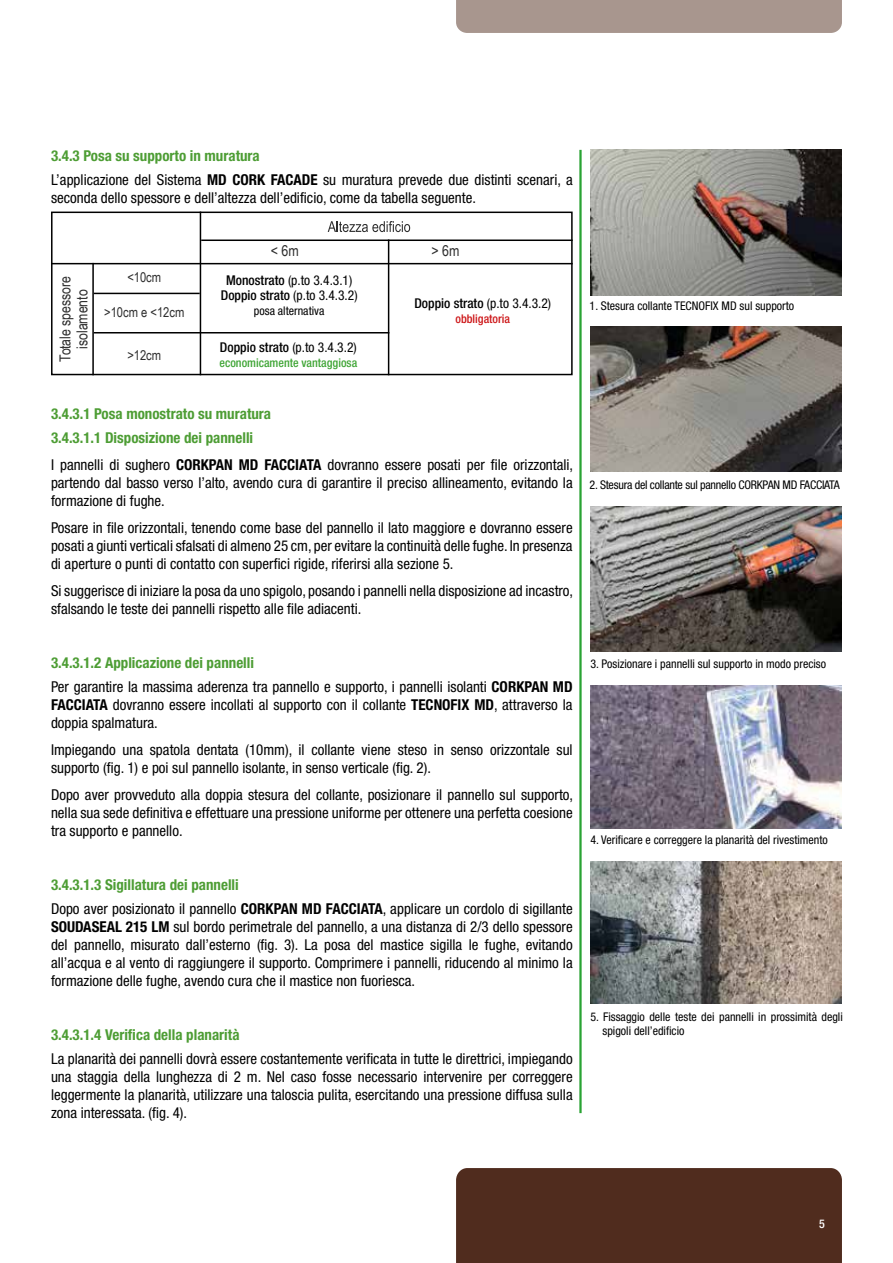
<style>
.page{position:relative;width:893px;height:1263px;background:#fff}
.page>*{position:absolute;margin:0;border:0;box-sizing:border-box;transform-origin:0 0}
.t1{font:15.15px "Arial Narrow";color:#2e2e2e}
.t2{font:condensed 15px/18px "Helvetica Neue LT Std";color:#000}
.t3{font:700 condensed 15px/24px "Helvetica Neue LT Std";color:#4d9d34}
.t4{font:15px "Arial Narrow";color:#2e2e2e}
.t5{font:condensed 13.5px/15px "Helvetica Neue LT Std";color:#000;text-align:center}
.t6{font:13.5px "Arial Narrow";color:#2e2e2e}
.t7{font:condensed 12px/14.4px "Helvetica Neue LT Std";color:#000}
.t8{font:condensed 12px "Helvetica Neue LT Std";letter-spacing:-.02em;color:#000}
.t9{font:500 condensed 12px "Helvetica Neue LT Std";color:#3fa535}
.t10{font:500 condensed 12px "Helvetica Neue LT Std";color:#cd1719}
.t11{font:500 condensed 12px "Helvetica Neue LT Std";color:#fff}
.s1{font-weight:700;color:#4d9d34}
.s2{font-weight:700}
.s3{font-weight:500}
</style>
<div class="page">
<div style="left:456px;top:0;width:386px;height:33px;background:#a8968e"></div>
<div style="left:456px;top:1168px;width:386px;height:95px;background:#502c1e"></div>
<img style="left:590px;top:326px;width:252px;height:145px">
<img style="left:590px;top:150px;width:252px;height:145px">
<img style="left:590px;top:507px;width:252px;height:145px">
<img style="left:590px;top:685px;width:252px;height:143px">
<img style="left:590px;top:861px;width:252px;height:143px">
<hr style="left:579px;top:150px;width:3px;height:963px;background:#29a333">
<svg style="left:328px;top:221px;width:82px;height:11px"></svg>
<div style="left:51px;top:212px;width:522px;height:163px;border:2px solid #000"></div>
<hr style="left:201px;top:239px;width:372px;height:2px;background:#000">
<hr style="left:51px;top:263px;width:522px;height:1px;background:#000">
<hr style="left:92px;top:263px;width:2px;height:112px;background:#000">
<hr style="left:200px;top:212px;width:1px;height:163px;background:#000">
<hr style="left:388px;top:239px;width:1px;height:136px;background:#000">
<hr style="left:94px;top:293px;width:106px;height:1px;background:#000">
<hr style="left:94px;top:332px;width:295px;height:1px;background:#000">
<p class="t2" style="left:51px;top:143px;width:523px;line-height:24px"><span class="s1">3.4.3 Posa su supporto in muratura<br></span>L’applicazione del Sistema <span class="s2">MD CORK FACADE</span> su muratura prevede due distinti scenari, a</p>
<p class="t2" style="left:51px;top:188px;width:426px">seconda dello spessore e dell’altezza dell’edificio, come da tabella seguente.</p>
<p class="t1" style="left:54px;top:362px;width:88px;rotate:-90deg">Totale spessore</p>
<p class="t1" style="left:71px;top:349px;width:61px;rotate:-90deg">isolamento</p>
<p class="t6" style="left:127px;top:267px;width:35px">&lt;10cm</p>
<p class="t6" style="left:104px;top:302px;width:82px">&gt;10cm e &lt;12cm</p>
<p class="t6" style="left:127px;top:345px;width:35px">&gt;12cm</p>
<p class="t4" style="left:271px;top:240px;width:29px">&lt; 6m</p>
<p class="t4" style="left:431px;top:240px;width:29px">&gt; 6m</p>
<p class="t5" style="left:221px;top:272px;width:138px"><span class="s3">Monostrato</span> (p.to 3.4.3.1)<br><span class="s3">Doppio strato</span> (p.to 3.4.3.2)</p>
<p class="t7" style="left:254px;top:303px;width:72px">posa alternativa</p>
<p class="t5" style="left:220px;top:339px;width:138px"><span class="s3">Doppio strato</span> (p.to 3.4.3.2)</p>
<p class="t9" style="left:219px;top:355px;width:139px">economicamente vantaggiosa</p>
<p class="t5" style="left:414px;top:296px;width:138px"><span class="s3">Doppio strato</span> (p.to 3.4.3.2)</p>
<p class="t10" style="left:455px;top:312px;width:56px">obbligatoria</p>
<p class="t3" style="left:51px;top:401px;width:222px">3.4.3.1 Posa monostrato su muratura<br>3.4.3.1.1 Disposizione dei pannelli</p>
<p class="t2" style="left:51px;top:455px;width:524px;text-align:justify">I pannelli di sughero <span class="s2">CORKPAN MD FACCIATA</span> dovranno essere posati per file orizzontali, partendo dal basso verso l’alto, avendo cura di garantire il preciso allineamento, evitando la formazione di fughe.</p>
<p class="t2" style="left:51px;top:518px;width:523px;text-align:justify">Posare in file orizzontali, tenendo come base del pannello il lato maggiore e dovranno essere posati a giunti verticali sfalsati di almeno 25 cm, per evitare la continuità delle fughe. In presenza di aperture o punti di contatto con superfici rigide, riferirsi alla sezione 5.</p>
<p class="t2" style="left:51px;top:581px;width:524px">Si suggerisce di iniziare la posa da uno spigolo, posando i pannelli nella disposizione ad incastro, sfalsando le teste dei pannelli rispetto alle file adiacenti.</p>
<p class="t2" style="left:51px;top:650px;width:523px;line-height:24px"><span class="s1">3.4.3.1.2 Applicazione dei pannelli<br></span>Per garantire la massima aderenza tra pannello e supporto, i pannelli isolanti <span class="s2">CORKPAN MD</span></p>
<p class="t2" style="left:51px;top:695px;width:523px"><span class="s2">FACCIATA</span> dovranno essere incollati al supporto con il collante <span class="s2">TECNOFIX MD</span>, attraverso la doppia spalmatura.</p>
<p class="t2" style="left:51px;top:740px;width:523px">Impiegando una spatola dentata (10mm), il collante viene steso in senso orizzontale sul supporto (fig. 1) e poi sul pannello isolante, in senso verticale (fig. 2).</p>
<p class="t2" style="left:51px;top:785px;width:524px;text-align:justify">Dopo aver provveduto alla doppia stesura del collante, posizionare il pannello sul supporto, nella sua sede definitiva e effettuare una pressione uniforme per ottenere una perfetta coesione tra supporto e pannello.</p>
<p class="t2" style="left:51px;top:872px;width:523px;line-height:24px"><span class="s1">3.4.3.1.3 Sigillatura dei pannelli<br></span>Dopo aver posizionato il pannello <span class="s2">CORKPAN MD FACCIATA</span>, applicare un cordolo di sigillante</p>
<p class="t2" style="left:51px;top:917px;width:523px;text-align:justify"><span class="s2">SOUDASEAL 215 LM</span> sul bordo perimetrale del pannello, a una distanza di 2/3 dello spessore del pannello, misurato dall’esterno (fig. 3). La posa del mastice sigilla le fughe, evitando all’acqua e al vento di raggiungere il supporto. Comprimere i pannelli, riducendo al minimo la formazione delle fughe, avendo cura che il mastice non fuoriesca.</p>
<p class="t3" style="left:51px;top:1022px;width:190px">3.4.3.1.4 Verifica della planarità</p>
<p class="t2" style="left:51px;top:1049px;width:523px;text-align:justify">La planarità dei pannelli dovrà essere costantemente verificata in tutte le direttrici, impiegando una staggia della lunghezza di 2 m. Nel caso fosse necessario intervenire per correggere leggermente la planarità, utilizzare una taloscia pulita, esercitando una pressione diffusa sulla zona interessata. (fig. 4).</p>
<p class="t7" style="left:590px;top:299px;width:206px">1. Stesura collante TECNOFIX MD sul supporto</p>
<p class="t8" style="left:590px;top:478px;width:252px">2. Stesura del collante sul pannello CORKPAN MD FACCIATA</p>
<p class="t7" style="left:590px;top:656px;width:237px">3. Posizionare i pannelli sul supporto in modo preciso</p>
<p class="t7" style="left:590px;top:833px;width:239px">4. Verificare e correggere la planarità del rivestimento</p>
<p class="t7" style="left:602px;top:1009px;width:242px;text-indent:-12px">5. Fissaggio delle teste dei pannelli in prossimità degli spigoli dell’edificio</p>
<p class="t11" style="left:819px;top:1217px;width:7px">5</p>
</div>
